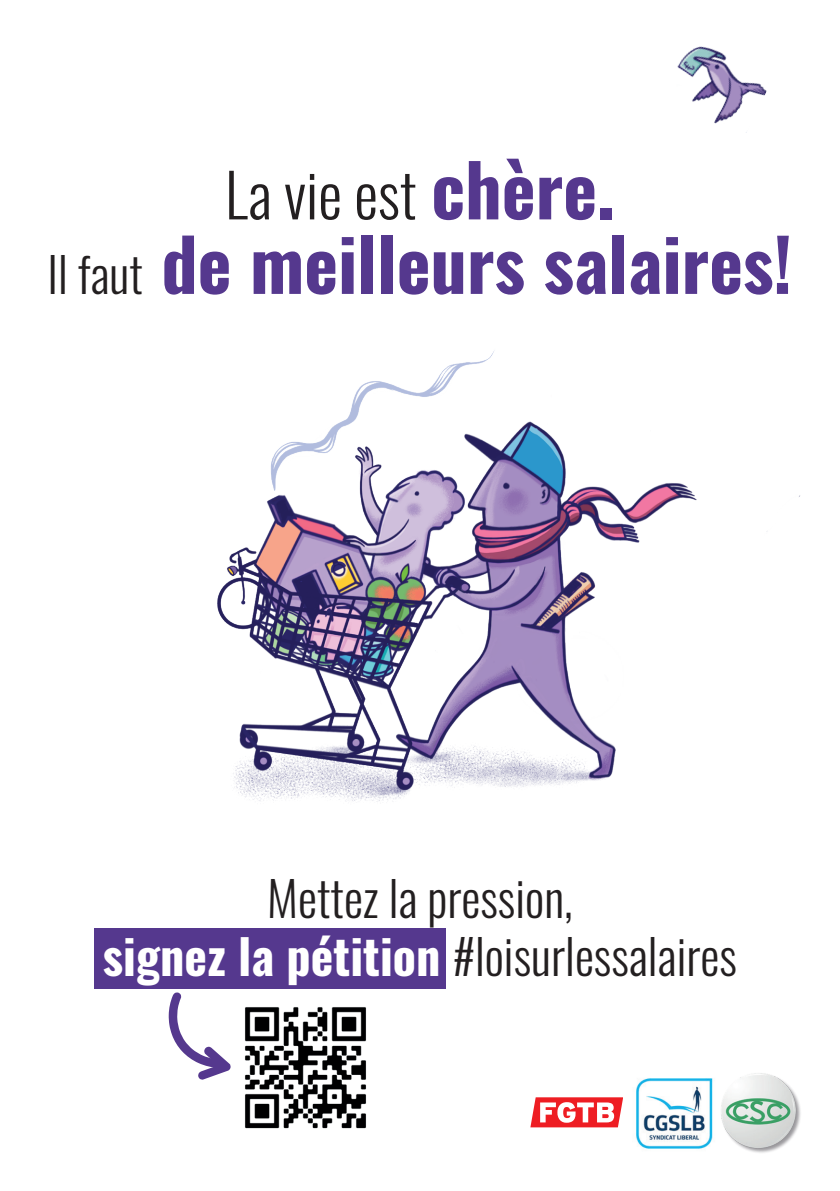
<style>
.page{position:relative;width:840px;height:1191px;background:#fff}
.page>*{position:absolute;margin:0;border:0;box-sizing:border-box;transform-origin:0 0}
.t1{font:700 72px "Oswald";color:#55388e}
.t2{font:60px "Oswald";color:#231f20}
.t3{font:48px/57.6px "Oswald";color:#231f20;text-align:center}
.s1{font-weight:700;font-size:72px;color:#55388e}
.s2{font-weight:400;font-size:48px;color:#231f20}
.s3{font-weight:700;color:#fff}
</style>
<div class="page">
<img style="left:245px;top:1007px;width:121px;height:122px">
<svg style="left:530px;top:1097px;width:92px;height:30px"></svg>
<img style="left:622px;top:1078px;width:91px;height:71px">
<img style="left:721px;top:1073px;width:80px;height:80px">
<div style="left:94px;top:928px;width:352px;height:60px;background:#55388e"></div>
<svg style="left:168px;top:992px;width:63px;height:87px"></svg>
<img style="left:217px;top:350px;width:583px;height:452px">
<div style="left:261px;top:336px;width:85px;height:79px;background:#fff"></div>
<div style="left:247px;top:347px;width:117px;height:37px;background:#fff"></div>
<img style="left:677px;top:46px;width:90px;height:87px">
<p class="t2" style="left:225px;top:142px;width:391px">La vie est <span class="s1">chère.</span></p>
<h1 class="t1" style="left:47px;top:227px;width:745px"><span class="s2">Il faut</span> de meilleurs salaires!</h1>
<p class="t3" style="left:103px;top:865px;width:635px">Mettez la pression,<br><span class="s3">signez la pétition</span> #loisurlessalaires</p>
</div>
